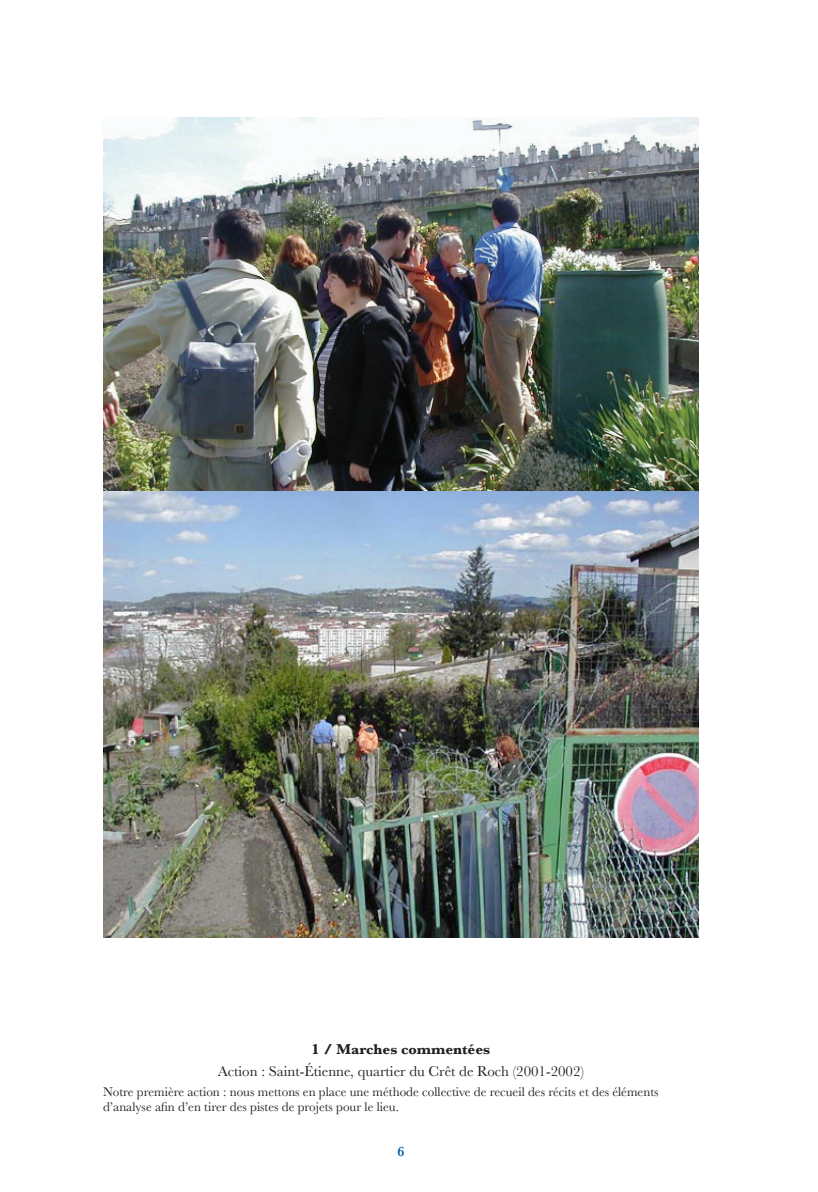
<style>
.page{position:relative;width:818px;height:1192px;background:#fff}
.page>*{position:absolute;margin:0;border:0;box-sizing:border-box;transform-origin:0 0}
.Visuels-titre_02-Act{font:14.88px "Baskerville";color:#231f20}
.Visuels-titre_01{font:700 14.88px "Baskerville";color:#231f20}
.t1{font:600 14px "Baskerville";color:#0060a7}
.Visuels-légende{font:13.12px/14.9px "Baskerville";color:#231f20}
</style>
<div class="page">
<img style="left:103px;top:118px;width:595px;height:818px">
<p class="Visuels-titre_01" style="left:311px;top:1038px;width:180px">1 / Marches commentées</p>
<p class="Visuels-titre_02-Act" style="left:218px;top:1061px;width:367px">Action : Saint-Étienne, quartier du Crêt de Roch (2001-2002)</p>
<p class="Visuels-légende" style="left:103px;top:1084px;width:557px">Notre première action : nous mettons en place une méthode collective de recueil des récits et des éléments d’analyse afin d’en tirer des pistes de projets pour le lieu.</p>
<p class="t1" style="left:397px;top:1140px;width:8px">6</p>
</div>
